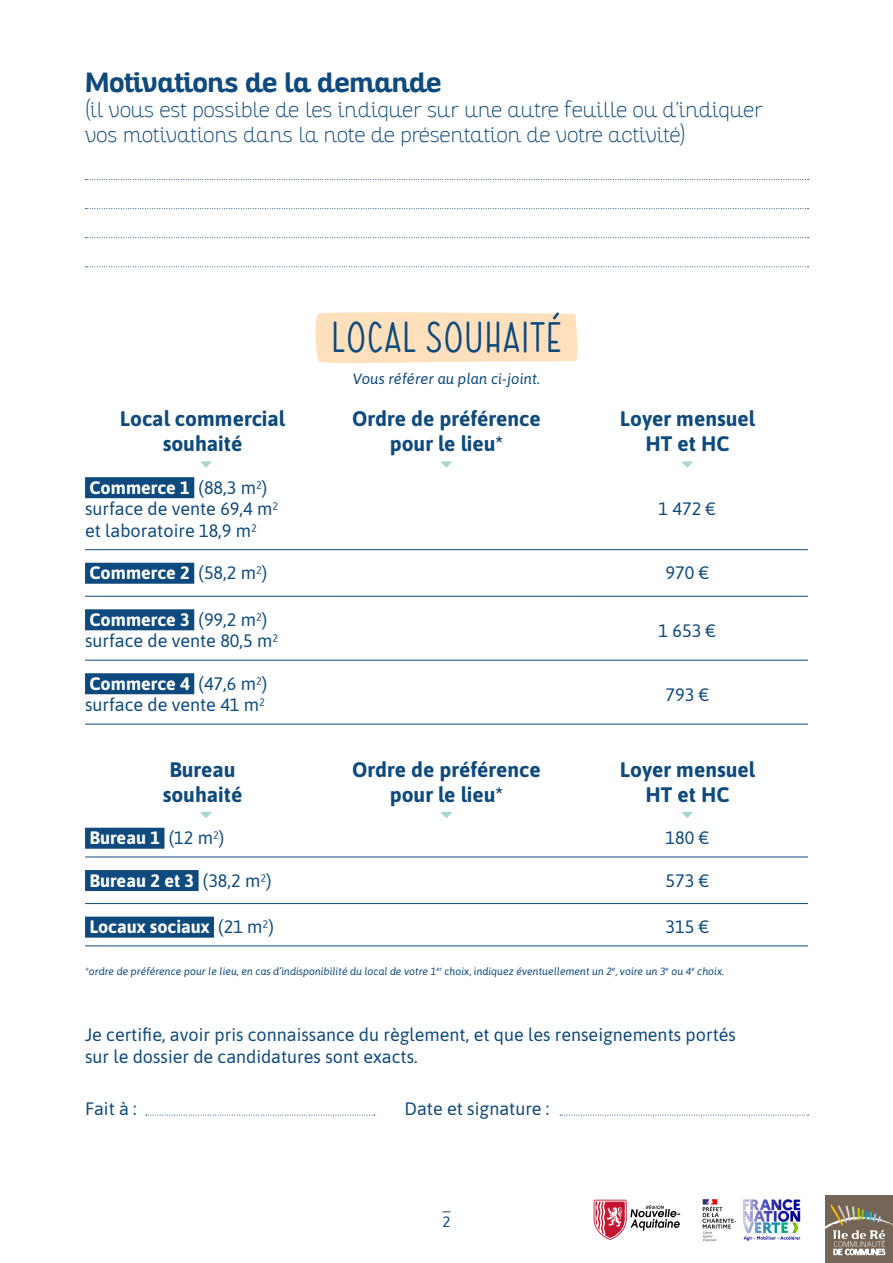
<style>
.page{position:relative;width:893px;height:1263px;background:#fff}
.page>*{position:absolute;margin:0;border:0;box-sizing:border-box;transform-origin:0 0}
.t1{font:500 42.6px "Neue Mail";color:#0e4a7d}
.t2{font:700 27px "Altair";color:#0e4a7d}
.t3{font:700 21px/25.2px "Asap";color:#0e4a7d;text-align:center}
.t4{font:100 21px/25.2px "Altair";color:#0e4a7d}
.t5{font:18px/21.6px "Asap";color:#0e4a7d}
.t6{font:700 18px "Asap";color:#fff}
.t7{font:italic 15px "Asap";color:#0e4a7d}
.t8{font:15px "Asap";color:#0e4a7d}
.t9{font:italic 10.5px "Asap";color:#0e4a7d}
.s1{font-weight:700;color:#fff}
.s2{font-weight:400;color:#0e4a7d}
</style>
<div class="page">
<svg style="left:85px;top:179px;width:723px;height:1px"></svg>
<svg style="left:85px;top:237px;width:723px;height:1px"></svg>
<svg style="left:85px;top:208px;width:723px;height:1px"></svg>
<svg style="left:85px;top:266px;width:723px;height:1px"></svg>
<div style="left:315px;top:312px;width:263px;height:51px;background:#fee0bc"></div>
<hr style="left:85px;top:549px;width:241px;height:1px;background:#0e4a7d">
<hr style="left:326px;top:549px;width:241px;height:1px;background:#0e4a7d">
<hr style="left:567px;top:549px;width:241px;height:1px;background:#0e4a7d">
<hr style="left:85px;top:596px;width:241px;height:1px;background:#0e4a7d">
<hr style="left:326px;top:596px;width:241px;height:1px;background:#0e4a7d">
<hr style="left:567px;top:596px;width:241px;height:1px;background:#0e4a7d">
<hr style="left:85px;top:660px;width:241px;height:1px;background:#0e4a7d">
<hr style="left:326px;top:660px;width:241px;height:1px;background:#0e4a7d">
<hr style="left:567px;top:660px;width:241px;height:1px;background:#0e4a7d">
<hr style="left:85px;top:724px;width:241px;height:1px;background:#0e4a7d">
<hr style="left:326px;top:724px;width:241px;height:1px;background:#0e4a7d">
<hr style="left:567px;top:724px;width:241px;height:1px;background:#0e4a7d">
<div style="left:85px;top:477px;width:109px;height:21px;background:#0e4a7d"></div>
<div style="left:85px;top:563px;width:109px;height:21px;background:#0e4a7d"></div>
<div style="left:85px;top:609px;width:109px;height:21px;background:#0e4a7d"></div>
<div style="left:85px;top:673px;width:109px;height:21px;background:#0e4a7d"></div>
<hr style="left:85px;top:857px;width:241px;height:1px;background:#0e4a7d">
<hr style="left:326px;top:857px;width:241px;height:1px;background:#0e4a7d">
<hr style="left:567px;top:857px;width:241px;height:1px;background:#0e4a7d">
<hr style="left:85px;top:903px;width:241px;height:1px;background:#0e4a7d">
<hr style="left:326px;top:903px;width:241px;height:1px;background:#0e4a7d">
<hr style="left:567px;top:903px;width:241px;height:1px;background:#0e4a7d">
<hr style="left:85px;top:946px;width:241px;height:1px;background:#0e4a7d">
<hr style="left:326px;top:946px;width:241px;height:1px;background:#0e4a7d">
<hr style="left:567px;top:946px;width:241px;height:1px;background:#0e4a7d">
<div style="left:85px;top:828px;width:79px;height:21px;background:#0e4a7d"></div>
<div style="left:85px;top:870px;width:114px;height:21px;background:#0e4a7d"></div>
<div style="left:85px;top:917px;width:129px;height:21px;background:#0e4a7d"></div>
<svg style="left:200px;top:461px;width:12px;height:7px"></svg>
<svg style="left:200px;top:812px;width:12px;height:6px"></svg>
<svg style="left:441px;top:461px;width:11px;height:7px"></svg>
<svg style="left:441px;top:812px;width:11px;height:6px"></svg>
<svg style="left:682px;top:461px;width:11px;height:7px"></svg>
<svg style="left:682px;top:812px;width:11px;height:6px"></svg>
<svg style="left:146px;top:1115px;width:229px;height:1px"></svg>
<svg style="left:560px;top:1115px;width:248px;height:1px"></svg>
<div style="left:826px;top:1196px;width:67px;height:67px;background:#756556"></div>
<svg style="left:826px;top:1204px;width:67px;height:51px"></svg>
<img style="left:703px;top:1199px;width:98px;height:43px">
<svg style="left:594px;top:1200px;width:86px;height:40px"></svg>
<p class="t2" style="left:85px;top:65px;width:358px">Motivations de la demande</p>
<p class="t4" style="left:85px;top:98px;width:679px">(il vous est possible de les indiquer sur une autre feuille ou d’indiquer vos motivations dans la note de présentation de votre activité)</p>
<p class="t1" style="left:331px;top:313px;width:233px">LOCAL SOUHAITÉ</p>
<p class="t7" style="left:353px;top:369px;width:189px">Vous référer au plan ci-joint.</p>
<p class="t3" style="left:120px;top:405px;width:167px">Local commercial souhaité</p>
<p class="t3" style="left:352px;top:405px;width:190px">Ordre de préférence pour le lieu*</p>
<p class="t3" style="left:620px;top:405px;width:137px">Loyer mensuel<br>HT et HC</p>
<p class="t5" style="left:85px;top:476px;width:195px"><span class="s1">Commerce 1</span> (88,3 m²) surface de vente 69,4 m² et laboratoire 18,9 m²</p>
<p class="t5" style="left:658px;top:497px;width:59px">1 472 €</p>
<p class="t6" style="left:89px;top:560px;width:179px">Commerce 2 <span class="s2">(58,2 m²)</span></p>
<p class="t5" style="left:665px;top:561px;width:46px">970 €</p>
<p class="t5" style="left:85px;top:608px;width:195px"><span class="s1">Commerce 3</span> (99,2 m²) surface de vente 80,5 m²</p>
<p class="t5" style="left:658px;top:618px;width:59px">1 653 €</p>
<p class="t5" style="left:85px;top:672px;width:184px"><span class="s1">Commerce 4</span> (47,6 m²) surface de vente 41 m²</p>
<p class="t5" style="left:665px;top:682px;width:46px">793 €</p>
<p class="t3" style="left:163px;top:756px;width:81px">Bureau souhaité</p>
<p class="t3" style="left:352px;top:756px;width:190px">Ordre de préférence pour le lieu*</p>
<p class="t3" style="left:620px;top:756px;width:137px">Loyer mensuel<br>HT et HC</p>
<p class="t6" style="left:89px;top:825px;width:136px">Bureau 1 <span class="s2">(12 m²)</span></p>
<p class="t5" style="left:665px;top:826px;width:46px">180 €</p>
<p class="t6" style="left:89px;top:867px;width:184px">Bureau 2 et 3 <span class="s2">(38,2 m²)</span></p>
<p class="t5" style="left:665px;top:868px;width:46px">573 €</p>
<p class="t6" style="left:89px;top:914px;width:186px">Locaux sociaux <span class="s2">(21 m²)</span></p>
<p class="t5" style="left:665px;top:915px;width:46px">315 €</p>
<p class="t9" style="left:85px;top:964px;width:641px">*ordre de préférence pour le lieu, en cas d’indisponibilité du local de votre 1<sup>er</sup> choix, indiquez éventuellement un 2<sup>e</sup>, voire un 3<sup>e</sup> ou 4<sup>e</sup> choix.</p>
<p class="t5" style="left:85px;top:1023px;width:652px">Je certifie, avoir pris connaissance du règlement, et que les renseignements portés sur le dossier de candidatures sont exacts.</p>
<p class="t5" style="left:85px;top:1097px;width:53px">Fait à :</p>
<p class="t5" style="left:405px;top:1097px;width:146px">Date et signature :</p>
<p class="t8" style="left:442px;top:1211px;width:10px">2</p>
</div>
